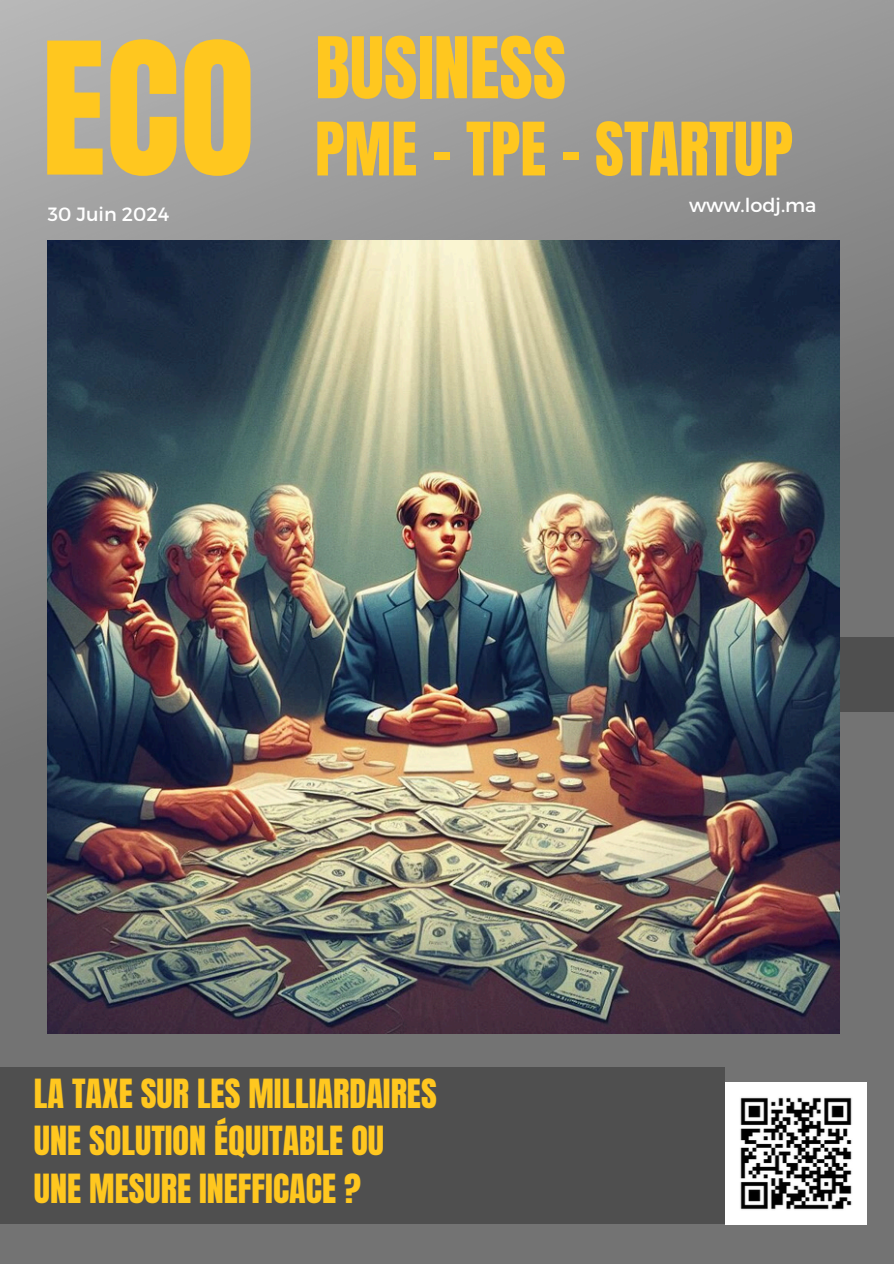
<style>
.page{position:relative;width:894px;height:1264px;background:#fff}
.page>*{position:absolute;margin:0;border:0;box-sizing:border-box;transform-origin:0 0}
.t1{font:156px "Anton";color:#ffc71f}
.t2{font:72.15px "Anton";color:#ffc71f}
.t3{font:62.7px "Anton";color:#ffc71f}
.t4{font:34.2px/47.2px "Anton";color:#ffc71f}
.t5{font:19.2px "Montserrat";color:#fff}
</style>
<div class="page">
<div style="left:0;top:0;width:893px;height:1263px;background:#737373"></div>
<img style="left:0;top:0;width:893px;height:834px">
<div style="left:0;top:1067px;width:724px;height:157px;background:#4f4f4f"></div>
<div style="left:688px;top:637px;width:205px;height:74px;background:#4f4f4f"></div>
<img style="left:47px;top:241px;width:792px;height:792px">
<img style="left:725px;top:1082px;width:141px;height:142px">
<h3 class="t1" style="left:41px;top:-3px;width:215px">ECO</h3>
<p class="t5" style="left:48px;top:201px;width:123px">30 Juin 2024</p>
<h4 class="t2" style="left:315px;top:16px;width:252px">BUSINESS</h4>
<p class="t3" style="left:315px;top:104px;width:479px">PME - TPE - STARTUP</p>
<p class="t5" style="left:688px;top:193px;width:129px">www.lodj.ma</p>
<p class="t4" style="left:34px;top:1070px;width:404px">LA TAXE SUR LES MILLIARDAIRES<br>UNE SOLUTION ÉQUITABLE OU<br>UNE MESURE INEFFICACE ?</p>
</div>
